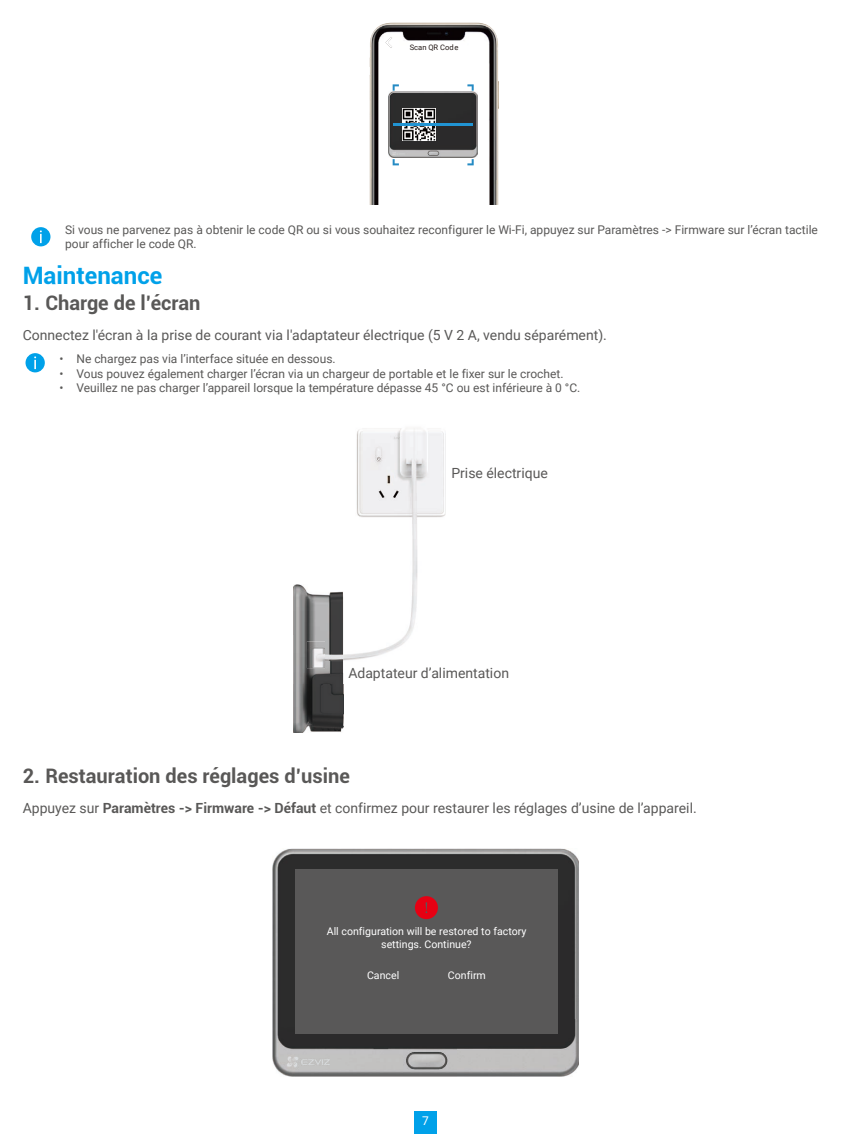
<style>
.page{position:relative;width:851px;height:1134px;background:#fff}
.page>*{position:absolute;margin:0;border:0;box-sizing:border-box;transform-origin:0 0}
.t1{font:700 24px "Roboto";color:#00a1e9}
.t2{font:700 20px "Roboto";color:#595857}
.t3{font:14px "Roboto";color:#595857}
.t4{font:12px/14.4px "Roboto";color:#595857}
.t5{font:12px "Roboto";color:#fff}
.t6{font:10.6px/12.8px "Roboto";color:#fff;text-align:center}
.t7{font:7.6px "Roboto";color:#241a17}
.s1{font-weight:700}
</style>
<div class="page">
<div style="left:414px;top:1111px;width:23px;height:23px;background:#00a1e9"></div>
<img style="left:370px;top:23px;width:129px;height:182px">
<svg style="left:385px;top:37px;width:7px;height:11px"></svg>
<img style="left:388px;top:92px;width:89px;height:66px">
<img style="left:402px;top:109px;width:33px;height:32px">
<svg style="left:467px;top:84px;width:6px;height:7px"></svg>
<svg style="left:392px;top:84px;width:7px;height:7px"></svg>
<svg style="left:392px;top:159px;width:7px;height:6px"></svg>
<svg style="left:467px;top:159px;width:6px;height:6px"></svg>
<hr style="left:393px;top:124px;width:80px;height:2px;background:#2194d3">
<div style="left:31px;top:227px;width:19px;height:19px;background:#00a1e9;border-radius:50%"></div>
<svg style="left:40px;top:230px;width:2px;height:13px"></svg>
<div style="left:26px;top:353px;width:19px;height:19px;background:#00a1e9;border-radius:50%"></div>
<svg style="left:34px;top:356px;width:2px;height:13px"></svg>
<img style="left:293px;top:585px;width:32px;height:49px">
<img style="left:293px;top:634px;width:50px;height:99px">
<img style="left:343px;top:428px;width:102px;height:233px">
<img style="left:325px;top:591px;width:18px;height:70px">
<img style="left:307px;top:641px;width:18px;height:27px">
<img style="left:272px;top:849px;width:306px;height:227px">
<div style="left:295px;top:869px;width:262px;height:165px;background:#595858"></div>
<div style="left:415px;top:896px;width:23px;height:23px;background:#e60013;border-radius:50%"></div>
<svg style="left:425px;top:902px;width:2px;height:11px"></svg>
<p class="t7" style="left:409px;top:42px;width:50px">Scan QR Code</p>
<p class="t4" style="left:65px;top:222px;width:754px">Si vous ne parvenez pas à obtenir le code QR ou si vous souhaitez reconfigurer le Wi-Fi, appuyez sur Paramètres -&gt; Firmware sur l’écran tactile pour afficher le code QR.</p>
<h1 class="t1" style="left:23px;top:259px;width:141px">Maintenance</h1>
<h2 class="t2" style="left:23px;top:288px;width:179px">1. Charge de l’écran</h2>
<p class="t3" style="left:23px;top:325px;width:585px">Connectez l'écran à la prise de courant via l'adaptateur électrique (5 V 2 A, vendu séparément).</p>
<p class="t4" style="left:59px;top:351px;width:278px">• Ne chargez pas via l’interface située en dessous.</p>
<p class="t4" style="left:59px;top:366px;width:505px">• Vous pouvez également charger l’écran via un chargeur de portable et le fixer sur le crochet.</p>
<p class="t4" style="left:59px;top:380px;width:522px">• Veuillez ne pas charger l’appareil lorsque la température dépasse 45 °C ou est inférieure à 0 °C.</p>
<p class="t3" style="left:451px;top:464px;width:98px">Prise électrique</p>
<p class="t3" style="left:348px;top:663px;width:162px">Adaptateur d’alimentation</p>
<h2 class="t2" style="left:23px;top:762px;width:328px">2. Restauration des réglages d’usine</h2>
<p class="t3" style="left:23px;top:798px;width:675px">Appuyez sur <span class="s1">Paramètres -&gt; Firmware -&gt; Défaut</span> et confirmez pour restaurer les réglages d’usine de l’appareil.</p>
<p class="t6" style="left:327px;top:925px;width:201px">All configuration will be restored to factory settings. Continue?</p>
<p class="t6" style="left:367px;top:969px;width:34px">Cancel</p>
<p class="t6" style="left:448px;top:969px;width:39px">Confirm</p>
<p class="t5" style="left:422px;top:1112px;width:8px">7</p>
</div>
